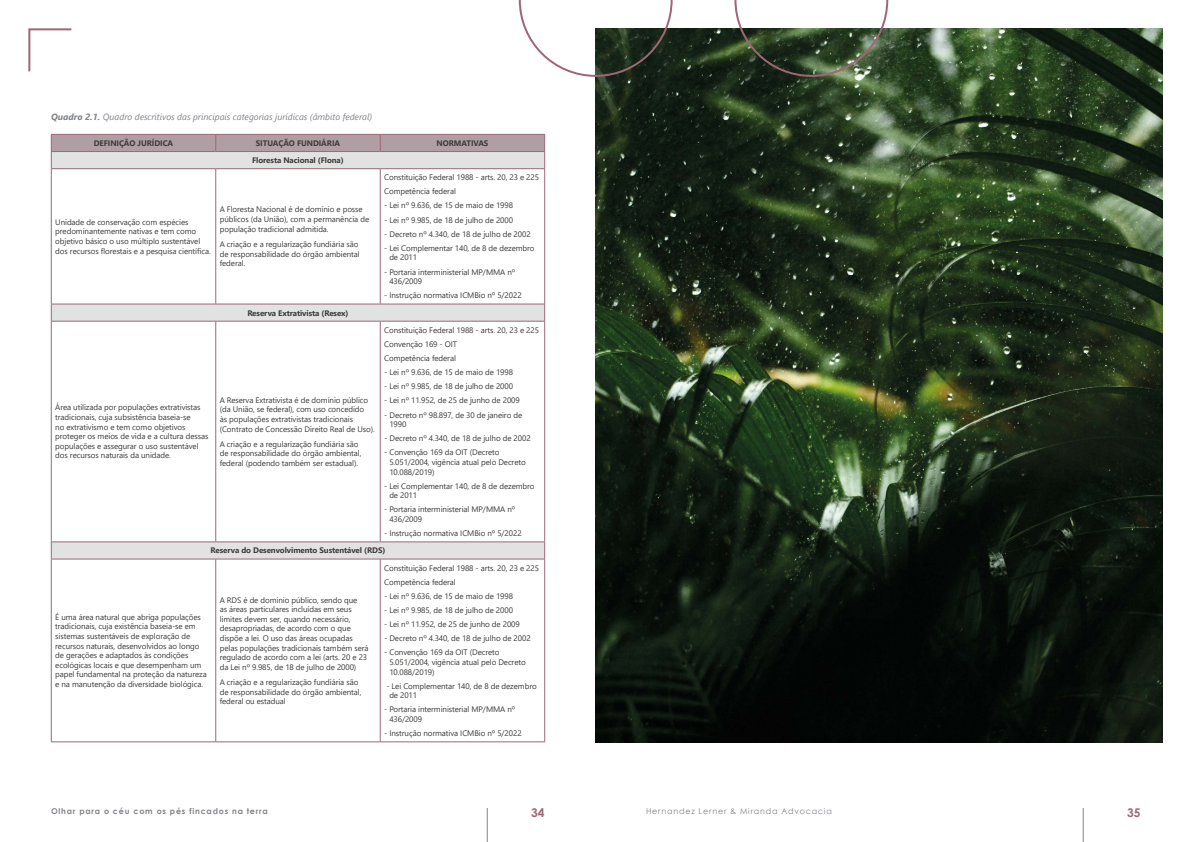
<style>
.page{position:relative;width:1191px;height:842px;background:#fff}
.page>*{position:absolute;margin:0;border:0;box-sizing:border-box;transform-origin:0 0}
.t1{font:700 12px "Century Gothic";color:#9e6775}
.t2{font:italic 9px "Segoe UI";color:#80838a}
.t3{font:8px/9.6px "Segoe UI";letter-spacing:-.01em;color:#3c3c3b}
.t4{font:700 8px "Segoe UI";letter-spacing:-.01em;color:#3c3c3b}
.t5{font:700 8px "Century Gothic";letter-spacing:.1em;color:#80838a}
.t6{font:8px "Century Gothic";letter-spacing:.1em;color:#80838a}
.s1{font-weight:700}
</style>
<div class="page">
<hr style="left:487px;top:808px;width:1px;height:34px;background:#80838a">
<hr style="left:1082px;top:808px;width:1px;height:34px;background:#80838a">
<svg style="left:52px;top:305px;width:492px;height:254px"></svg>
<svg style="left:51px;top:134px;width:494px;height:34px;background:#c5bbbe"></svg>
<hr style="left:51px;top:168px;width:165px;height:1px;background:#9e6775">
<hr style="left:51px;top:169px;width:1px;height:135px;background:#9e6775">
<hr style="left:216px;top:168px;width:164px;height:1px;background:#9e6775">
<hr style="left:215px;top:169px;width:1px;height:135px;background:#9e6775">
<hr style="left:380px;top:168px;width:165px;height:1px;background:#9e6775">
<hr style="left:380px;top:169px;width:1px;height:135px;background:#9e6775">
<hr style="left:544px;top:169px;width:1px;height:135px;background:#9e6775">
<hr style="left:51px;top:321px;width:1px;height:221px;background:#9e6775">
<hr style="left:215px;top:321px;width:1px;height:221px;background:#9e6775">
<hr style="left:380px;top:321px;width:1px;height:221px;background:#9e6775">
<hr style="left:544px;top:321px;width:1px;height:221px;background:#9e6775">
<hr style="left:51px;top:559px;width:1px;height:183px;background:#9e6775">
<hr style="left:215px;top:559px;width:1px;height:183px;background:#9e6775">
<hr style="left:380px;top:559px;width:1px;height:183px;background:#9e6775">
<hr style="left:544px;top:559px;width:1px;height:183px;background:#9e6775">
<hr style="left:51px;top:304px;width:165px;height:1px;background:#9e6775">
<svg style="left:51px;top:304px;width:1px;height:17px"></svg>
<hr style="left:216px;top:304px;width:164px;height:1px;background:#9e6775">
<hr style="left:380px;top:304px;width:165px;height:1px;background:#9e6775">
<svg style="left:544px;top:304px;width:1px;height:17px"></svg>
<hr style="left:51px;top:321px;width:165px;height:1px;background:#9e6775">
<hr style="left:216px;top:321px;width:164px;height:1px;background:#9e6775">
<hr style="left:380px;top:321px;width:165px;height:1px;background:#9e6775">
<hr style="left:51px;top:742px;width:165px;height:1px;background:#9e6775">
<hr style="left:216px;top:742px;width:164px;height:1px;background:#9e6775">
<hr style="left:380px;top:742px;width:165px;height:1px;background:#9e6775">
<hr style="left:51px;top:542px;width:165px;height:1px;background:#9e6775">
<svg style="left:51px;top:542px;width:1px;height:17px"></svg>
<hr style="left:216px;top:542px;width:164px;height:1px;background:#9e6775">
<hr style="left:380px;top:542px;width:165px;height:1px;background:#9e6775">
<svg style="left:544px;top:542px;width:1px;height:17px"></svg>
<hr style="left:51px;top:559px;width:165px;height:1px;background:#9e6775">
<hr style="left:216px;top:559px;width:164px;height:1px;background:#9e6775">
<hr style="left:380px;top:559px;width:165px;height:1px;background:#9e6775">
<svg style="left:28px;top:28px;width:44px;height:44px"></svg>
<img style="left:595px;top:28px;width:567px;height:714px">
<svg style="left:734px;top:0;width:154px;height:77px"></svg>
<svg style="left:519px;top:0;width:153px;height:77px"></svg>
<p class="t2" style="left:51px;top:108px;width:322px"><span class="s1">Quadro 2.1.</span> Quadro descritivos das principais categorias jurídicas (âmbito federal)</p>
<p class="t4" style="left:94px;top:135px;width:81px">DEFINIÇÃO JURÍDICA</p>
<p class="t4" style="left:256px;top:135px;width:86px">SITUAÇÃO FUNDIÁRIA</p>
<p class="t4" style="left:436px;top:135px;width:53px">NORMATIVAS</p>
<p class="t4" style="left:252px;top:153px;width:93px">Floresta Nacional (Flona)</p>
<p class="t3" style="left:55px;top:217px;width:157px">Unidade de conservação com espécies predominantemente nativas e tem como objetivo básico o uso múltiplo sustentável dos recursos florestais e a pesquisa científica.</p>
<p class="t3" style="left:220px;top:204px;width:151px">A Floresta Nacional é de domínio e posse públicos (da União), com a permanência de população tradicional admitida.</p>
<p class="t3" style="left:220px;top:239px;width:142px">A criação e a regularização fundiária são de responsabilidade do órgão ambiental federal.</p>
<p class="t4" style="left:247px;top:305px;width:103px">Reserva Extrativista (Resex)</p>
<p class="t3" style="left:384px;top:170px;width:156px;line-height:14.1px">Constituição Federal 1988 - arts. 20, 23 e 225<br>Competência federal</p>
<p class="t3" style="left:384px;top:200px;width:130px">- Lei nº 9.636, de 15 de maio de 1998</p>
<p class="t3" style="left:384px;top:214px;width:130px">- Lei nº 9.985, de 18 de julho de 2000</p>
<p class="t3" style="left:384px;top:228px;width:148px">- Decreto nº 4.340, de 18 de julho de 2002</p>
<p class="t3" style="left:389px;top:243px;width:147px;text-indent:-5px">- Lei Complementar 140, de 8 de dezembro de 2011</p>
<p class="t3" style="left:389px;top:266px;width:127px;text-indent:-5px">- Portaria interministerial MP/MMA nº<br>436/2009</p>
<p class="t3" style="left:384px;top:290px;width:139px">- Instrução normativa ICMBio nº 5/2022</p>
<p class="t3" style="left:384px;top:322px;width:156px;line-height:14.1px">Constituição Federal 1988 - arts. 20, 23 e 225<br>Convenção 169 - OIT<br>Competência federal</p>
<p class="t3" style="left:384px;top:367px;width:130px">- Lei nº 9.636, de 15 de maio de 1998</p>
<p class="t3" style="left:384px;top:381px;width:130px">- Lei nº 9.985, de 18 de julho de 2000</p>
<p class="t3" style="left:384px;top:395px;width:137px">- Lei nº 11.952, de 25 de junho de 2009</p>
<p class="t3" style="left:389px;top:409px;width:134px;text-indent:-5px">- Decreto nº 98.897, de 30 de janeiro de<br>1990</p>
<p class="t3" style="left:384px;top:433px;width:148px">- Decreto nº 4.340, de 18 de julho de 2002</p>
<p class="t3" style="left:389px;top:447px;width:138px;text-indent:-5px">- Convenção 169 da OIT (Decreto<br>5.051/2004, vigência atual pelo Decreto<br>10.088/2019)</p>
<p class="t3" style="left:389px;top:480px;width:147px;text-indent:-5px">- Lei Complementar 140, de 8 de dezembro de 2011</p>
<p class="t3" style="left:389px;top:504px;width:127px;text-indent:-5px">- Portaria interministerial MP/MMA nº<br>436/2009</p>
<p class="t3" style="left:384px;top:528px;width:139px">- Instrução normativa ICMBio nº 5/2022</p>
<p class="t4" style="left:211px;top:543px;width:176px">Reserva do Desenvolvimento Sustentável (RDS)</p>
<p class="t3" style="left:55px;top:402px;width:155px">Área utilizada por populações extrativistas tradicionais, cuja subsistência baseia-se<br>no extrativismo e tem como objetivos proteger os meios de vida e a cultura dessas populações e assegurar o uso sustentável dos recursos naturais da unidade.</p>
<p class="t3" style="left:220px;top:394px;width:156px">A Reserva Extrativista é de domínio público (da União, se federal), com uso concedido<br>às populações extrativistas tradicionais (Contrato de Concessão Direito Real de Uso).</p>
<p class="t3" style="left:220px;top:438px;width:143px">A criação e a regularização fundiária são de responsabilidade do órgão ambiental, federal (podendo também ser estadual).</p>
<p class="t3" style="left:55px;top:611px;width:153px">É uma área natural que abriga populações tradicionais, cuja existência baseia-se em sistemas sustentáveis de exploração de recursos naturais, desenvolvidos ao longo de gerações e adaptados às condições ecológicas locais e que desempenham um papel fundamental na proteção da natureza e na manutenção da diversidade biológica.</p>
<p class="t3" style="left:220px;top:594px;width:150px">A RDS é de domínio público, sendo que<br>as áreas particulares incluídas em seus limites devem ser, quando necessário, desapropriadas, de acordo com o que dispõe a lei. O uso das áreas ocupadas pelas populações tradicionais também será regulado de acordo com a lei (arts. 20 e 23 da Lei nº 9.985, de 18 de julho de 2000)</p>
<p class="t3" style="left:220px;top:677px;width:143px">A criação e a regularização fundiária são de responsabilidade do órgão ambiental, federal ou estadual</p>
<p class="t3" style="left:384px;top:560px;width:156px;line-height:14.1px">Constituição Federal 1988 - arts. 20, 23 e 225<br>Competência federal</p>
<p class="t3" style="left:384px;top:590px;width:130px">- Lei nº 9.636, de 15 de maio de 1998</p>
<p class="t3" style="left:384px;top:605px;width:130px">- Lei nº 9.985, de 18 de julho de 2000</p>
<p class="t3" style="left:384px;top:619px;width:137px">- Lei nº 11.952, de 25 de junho de 2009</p>
<p class="t3" style="left:384px;top:633px;width:148px">- Decreto nº 4.340, de 18 de julho de 2002</p>
<p class="t3" style="left:389px;top:647px;width:138px;text-indent:-5px">- Convenção 169 da OIT (Decreto<br>5.051/2004, vigência atual pelo Decreto<br>10.088/2019)</p>
<p class="t3" style="left:389px;top:680px;width:149px;text-indent:-3px">- Lei Complementar 140, de 8 de dezembro de 2011</p>
<p class="t3" style="left:389px;top:704px;width:127px;text-indent:-5px">- Portaria interministerial MP/MMA nº<br>436/2009</p>
<p class="t3" style="left:384px;top:728px;width:139px">- Instrução normativa ICMBio nº 5/2022</p>
<p class="t5" style="left:51px;top:805px;width:218px">Olhar para o céu com os pés fincados na terra</p>
<h1 class="t1" style="left:531px;top:803px;width:15px">34</h1>
<p class="t6" style="left:646px;top:805px;width:187px">Hernandez Lerner &amp; Miranda Advocacia</p>
<h1 class="t1" style="left:1127px;top:803px;width:15px">35</h1>
</div>
